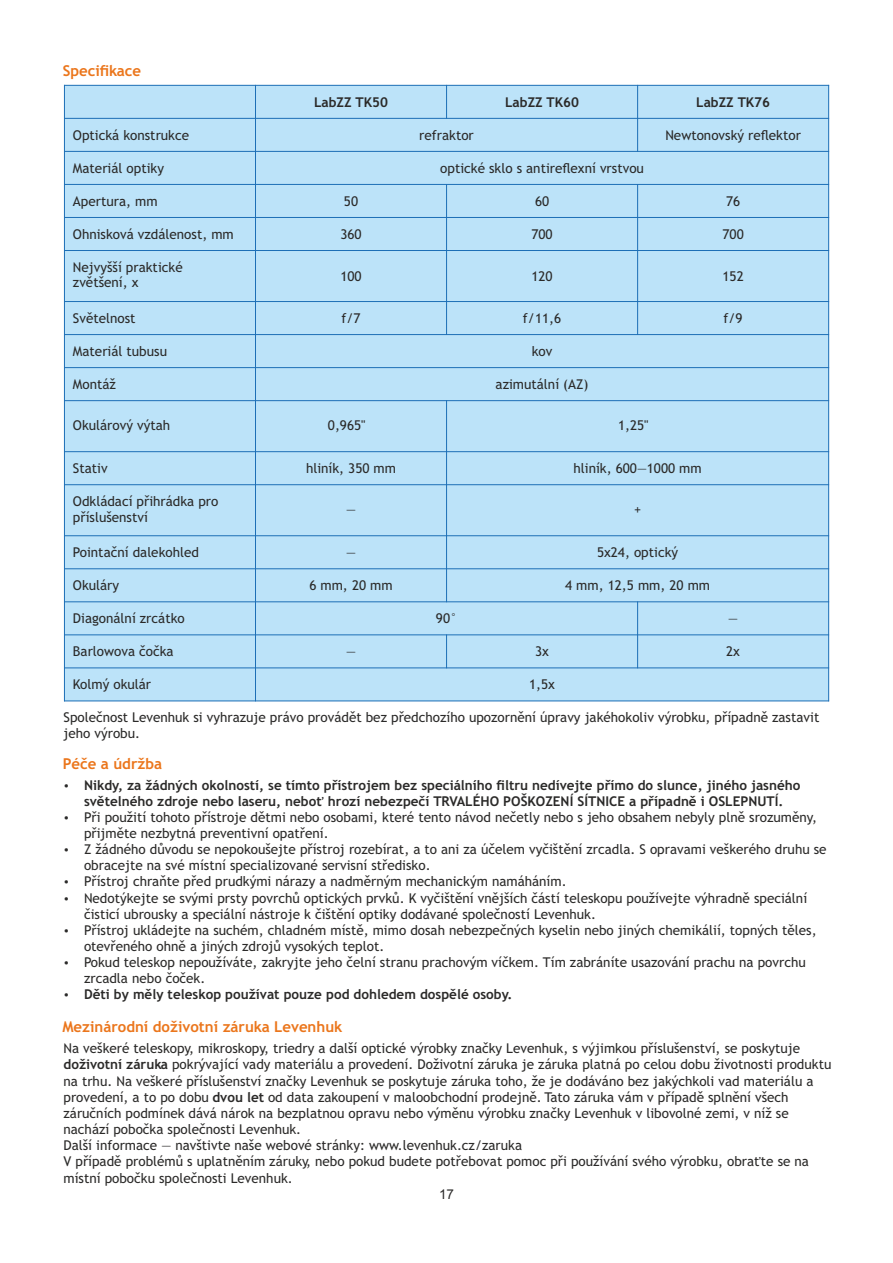
<style>
.page{position:relative;width:893px;height:1263px;background:#fff}
.page>*{position:absolute;margin:0;border:0;box-sizing:border-box;transform-origin:0 0}
.t1{font:700 15px "Trebuchet MS";color:#eb761c}
.t2{font:13.5px/16.2px "Trebuchet MS";color:#2b2a29}
.t3{font:700 13.5px/16.2px "Trebuchet MS";color:#2b2a29}
.t4{font:13.5px "Arial";color:#2b2a29}
.s1{font-weight:700}
</style>
<div class="page">
<div style="left:64px;top:85px;width:765px;height:616px;background:#bce3f9"></div>
<hr style="left:64px;top:85px;width:1px;height:616px;background:#1d6fb6">
<hr style="left:255px;top:85px;width:1px;height:616px;background:#1d6fb6">
<hr style="left:446px;top:634px;width:1px;height:34px;background:#1d6fb6">
<hr style="left:446px;top:400px;width:1px;height:202px;background:#1d6fb6">
<hr style="left:446px;top:184px;width:1px;height:151px;background:#1d6fb6">
<hr style="left:446px;top:85px;width:1px;height:34px;background:#1d6fb6">
<hr style="left:637px;top:601px;width:1px;height:67px;background:#1d6fb6">
<hr style="left:637px;top:184px;width:1px;height:151px;background:#1d6fb6">
<hr style="left:637px;top:85px;width:1px;height:67px;background:#1d6fb6">
<hr style="left:828px;top:85px;width:1px;height:616px;background:#1d6fb6">
<hr style="left:64px;top:700px;width:765px;height:1px;background:#1d6fb6">
<hr style="left:64px;top:667px;width:765px;height:1px;background:#1d6fb6">
<hr style="left:64px;top:634px;width:765px;height:1px;background:#1d6fb6">
<hr style="left:64px;top:601px;width:765px;height:1px;background:#1d6fb6">
<hr style="left:64px;top:568px;width:765px;height:1px;background:#1d6fb6">
<hr style="left:64px;top:535px;width:765px;height:1px;background:#1d6fb6">
<hr style="left:64px;top:484px;width:765px;height:1px;background:#1d6fb6">
<hr style="left:64px;top:451px;width:765px;height:1px;background:#1d6fb6">
<hr style="left:64px;top:400px;width:765px;height:1px;background:#1d6fb6">
<hr style="left:64px;top:367px;width:765px;height:1px;background:#1d6fb6">
<hr style="left:64px;top:334px;width:765px;height:1px;background:#1d6fb6">
<hr style="left:64px;top:301px;width:765px;height:1px;background:#1d6fb6">
<hr style="left:64px;top:250px;width:765px;height:1px;background:#1d6fb6">
<hr style="left:64px;top:217px;width:765px;height:1px;background:#1d6fb6">
<hr style="left:64px;top:184px;width:765px;height:1px;background:#1d6fb6">
<hr style="left:64px;top:151px;width:765px;height:1px;background:#1d6fb6">
<hr style="left:64px;top:118px;width:765px;height:1px;background:#1d6fb6">
<hr style="left:64px;top:85px;width:765px;height:1px;background:#1d6fb6">
<p class="t1" style="left:63px;top:64px;width:80px">Specifikace</p>
<p class="t3" style="left:314px;top:95px;width:75px">LabZZ TK50</p>
<p class="t3" style="left:505px;top:95px;width:75px">LabZZ TK60</p>
<p class="t3" style="left:696px;top:95px;width:75px">LabZZ TK76</p>
<p class="t2" style="left:73px;top:128px;width:118px">Optická konstrukce</p>
<p class="t2" style="left:419px;top:128px;width:56px">refraktor</p>
<p class="t2" style="left:665px;top:128px;width:137px">Newtonovský reflektor</p>
<p class="t2" style="left:73px;top:161px;width:93px">Materiál optiky</p>
<p class="t2" style="left:440px;top:161px;width:205px">optické sklo s antireflexní vrstvou</p>
<p class="t2" style="left:73px;top:194px;width:86px">Apertura, mm</p>
<p class="t2" style="left:344px;top:194px;width:16px">50</p>
<p class="t2" style="left:535px;top:194px;width:16px">60</p>
<p class="t2" style="left:726px;top:194px;width:16px">76</p>
<p class="t2" style="left:73px;top:227px;width:162px">Ohnisková vzdálenost, mm</p>
<p class="t2" style="left:340px;top:227px;width:23px">360</p>
<p class="t2" style="left:531px;top:227px;width:23px">700</p>
<p class="t2" style="left:722px;top:227px;width:23px">700</p>
<p class="t2" style="left:73px;top:260px;width:111px;line-height:15.8px">Nejvyšší praktické zvětšení, x</p>
<p class="t2" style="left:340px;top:269px;width:23px">100</p>
<p class="t2" style="left:531px;top:269px;width:23px">120</p>
<p class="t2" style="left:722px;top:269px;width:23px">152</p>
<p class="t2" style="left:73px;top:311px;width:64px">Světelnost</p>
<p class="t2" style="left:341px;top:311px;width:21px">f/7</p>
<p class="t2" style="left:523px;top:311px;width:40px">f/11,6</p>
<p class="t2" style="left:724px;top:311px;width:21px">f/9</p>
<p class="t2" style="left:73px;top:344px;width:96px">Materiál tubusu</p>
<p class="t2" style="left:532px;top:344px;width:22px">kov</p>
<p class="t2" style="left:73px;top:377px;width:45px">Montáž</p>
<p class="t2" style="left:496px;top:377px;width:94px">azimutální (AZ)</p>
<p class="t2" style="left:73px;top:419px;width:99px">Okulárový výtah</p>
<p class="t2" style="left:328px;top:419px;width:39px">0,965"</p>
<p class="t2" style="left:618px;top:419px;width:32px">1,25"</p>
<p class="t2" style="left:73px;top:461px;width:36px">Stativ</p>
<p class="t2" style="left:306px;top:461px;width:91px">hliník, 350 mm</p>
<p class="t2" style="left:573px;top:461px;width:130px">hliník, 600—1000 mm</p>
<p class="t2" style="left:73px;top:494px;width:147px;line-height:15.8px">Odkládací přihrádka pro příslušenství</p>
<p class="t2" style="left:346px;top:503px;width:11px">—</p>
<p class="t2" style="left:634px;top:503px;width:9px">+</p>
<p class="t2" style="left:73px;top:545px;width:128px">Pointační dalekohled</p>
<p class="t2" style="left:346px;top:545px;width:11px">—</p>
<p class="t2" style="left:597px;top:545px;width:83px">5x24, optický</p>
<p class="t2" style="left:73px;top:578px;width:48px">Okuláry</p>
<p class="t2" style="left:309px;top:578px;width:85px">6 mm, 20 mm</p>
<p class="t2" style="left:565px;top:578px;width:146px">4 mm, 12,5 mm, 20 mm</p>
<p class="t2" style="left:73px;top:611px;width:113px">Diagonální zrcátko</p>
<p class="t2" style="left:436px;top:611px;width:23px">90°</p>
<p class="t2" style="left:728px;top:611px;width:11px">—</p>
<p class="t2" style="left:73px;top:644px;width:102px">Barlowova čočka</p>
<p class="t2" style="left:346px;top:644px;width:11px">—</p>
<p class="t2" style="left:535px;top:644px;width:15px">3x</p>
<p class="t2" style="left:726px;top:644px;width:15px">2x</p>
<p class="t2" style="left:73px;top:677px;width:80px">Kolmý okulár</p>
<p class="t2" style="left:529px;top:677px;width:27px">1,5x</p>
<p class="t2" style="left:64px;top:710px;width:757px">Společnost Levenhuk si vyhrazuje právo provádět bez předchozího upozornění úpravy jakéhokoliv výrobku, případně zastavit jeho výrobu.</p>
<p class="t1" style="left:63px;top:757px;width:101px">Péče a údržba</p>
<p class="t3" style="left:84px;top:778px;width:718px">Nikdy, za žádných okolností, se tímto přístrojem bez speciálního filtru nedívejte přímo do slunce, jiného jasného světelného zdroje nebo laseru, neboť hrozí nebezpečí TRVALÉHO POŠKOZENÍ SÍTNICE a případně i OSLEPNUTÍ.</p>
<p class="t2" style="left:84px;top:810px;width:744px">Při použití tohoto přístroje dětmi nebo osobami, které tento návod nečetly nebo s jeho obsahem nebyly plně srozuměny, přijměte nezbytná preventivní opatření.<br>Z žádného důvodu se nepokoušejte přístroj rozebírat, a to ani za účelem vyčištění zrcadla. S opravami veškerého druhu se obracejte na své místní specializované servisní středisko.<br>Přístroj chraňte před prudkými nárazy a nadměrným mechanickým namáháním.<br>Nedotýkejte se svými prsty povrchů optických prvků. K vyčištění vnějších částí teleskopu používejte výhradně speciální čisticí ubrousky a speciální nástroje k čištění optiky dodávané společností Levenhuk.<br>Přístroj ukládejte na suchém, chladném místě, mimo dosah nebezpečných kyselin nebo jiných chemikálií, topných těles, otevřeného ohně a jiných zdrojů vysokých teplot.<br>Pokud teleskop nepoužíváte, zakryjte jeho čelní stranu prachovým víčkem. Tím zabráníte usazování prachu na povrchu zrcadla nebo čoček.</p>
<p class="t3" style="left:84px;top:988px;width:430px">Děti by měly teleskop používat pouze pod dohledem dospělé osoby.</p>
<p class="t1" style="left:62px;top:1021px;width:282px">Mezinárodní doživotní záruka Levenhuk</p>
<p class="t2" style="left:64px;top:1042px;width:769px">Na veškeré teleskopy, mikroskopy, triedry a další optické výrobky značky Levenhuk, s výjimkou příslušenství, se poskytuje <span class="s1">doživotní záruka</span> pokrývající vady materiálu a provedení. Doživotní záruka je záruka platná po celou dobu životnosti produktu na trhu. Na veškeré příslušenství značky Levenhuk se poskytuje záruka toho, že je dodáváno bez jakýchkoli vad materiálu a provedení, a to po dobu <span class="s1">dvou let</span> od data zakoupení v maloobchodní prodejně. Tato záruka vám v případě splnění všech záručních podmínek dává nárok na bezplatnou opravu nebo výměnu výrobku značky Levenhuk v libovolné zemi, v níž se nachází pobočka společnosti Levenhuk.<br>Další informace — navštivte naše webové stránky: www.levenhuk.cz/zaruka<br>V případě problémů s uplatněním záruky, nebo pokud budete potřebovat pomoc při používání svého výrobku, obraťte se na místní pobočku společnosti Levenhuk.</p>
<p class="t4" style="left:439px;top:1189px;width:17px">17</p>
</div>
